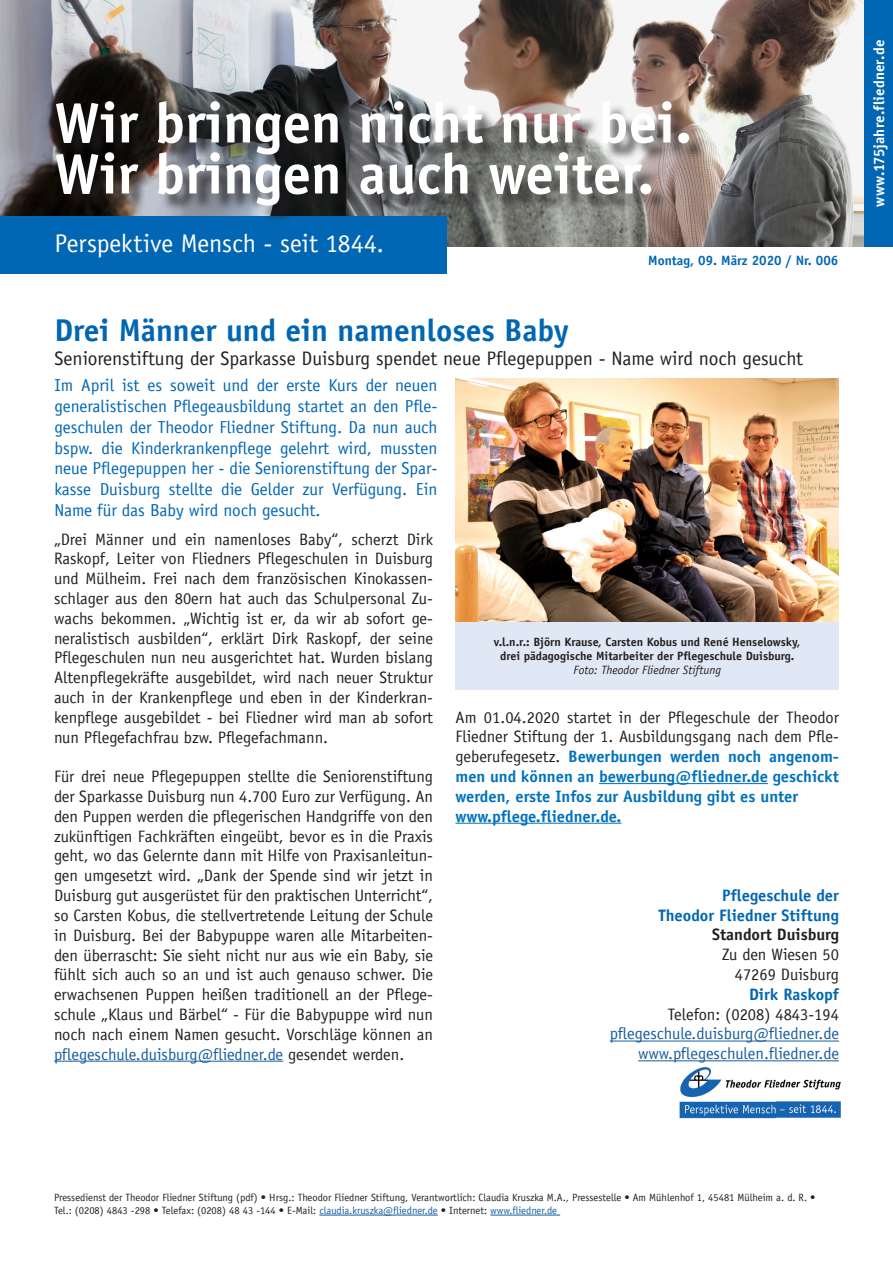
<style>
.page{position:relative;width:893px;height:1263px;background:#fff}
.page>*{position:absolute;margin:0;border:0;box-sizing:border-box;transform-origin:0 0}
.t1{font:700 57px "Officina Sans";color:#fff}
.t2{font:700 31.5px "Officina Sans";color:#0166b3}
.t3{font:25.5px "Officina Sans";color:#fff}
.t4{font:19.5px "Officina Sans";color:#231f20}
.t5{font:17.25px/20.7px "Officina Sans";color:#0166b3;text-align:justify}
.t6{font:16.5px/19.8px "Officina Sans";color:#231f20;text-align:justify}
.t7{font:700 16.5px/19.8px "Officina Sans";color:#0072bc;text-align:justify}
.t8{font:16.5px "Officina Sans";color:#175d9e}
.t9{font:700 16.5px "Officina Sans";color:#0166b3}
.t10{font:700 16.5px "Officina Sans";color:#231f20}
.t11{font:700 15px "Officina Sans";letter-spacing:.005em;color:#fff}
.t12{font:700 13.5px "Officina Sans";color:#0166b3}
.t13{font:700 12px/14.4px "Officina Sans";color:#231f20;text-align:center}
.t14{font:italic 12px "Officina Sans";color:#231f20}
.t15{font:10.5px "Officina Sans";color:#231f20}
.s1{color:#175d9e}
.s2{font-weight:400;color:#231f20}
</style>
<div class="page">
<img style="left:0;top:0;width:864px;height:246px">
<hr style="left:54px;top:1061px;width:229px;height:1px;background:#175d9e">
<div style="left:455px;top:621px;width:384px;height:69px;background:#e1e8f5"></div>
<hr style="left:599px;top:783px;width:169px;height:1px;background:#0072bc">
<hr style="left:455px;top:823px;width:166px;height:1px;background:#0072bc">
<hr style="left:610px;top:1040px;width:229px;height:1px;background:#175d9e">
<hr style="left:638px;top:1060px;width:201px;height:1px;background:#175d9e">
<div style="left:0;top:217px;width:446px;height:57px;background:#0166b3"></div>
<div style="left:60px;top:104px;width:647px;height:120px;background:#231f20;opacity:.75"></div>
<img style="left:679px;top:1067px;width:162px;height:52px">
<hr style="left:319px;top:1215px;width:119px;height:1px;background:#175d9e">
<hr style="left:490px;top:1215px;width:70px;height:1px;background:#175d9e">
<div style="left:864px;top:0;width:29px;height:247px;background:#0166b3"></div>
<img style="left:455px;top:378px;width:384px;height:243px">
<p class="t1" style="left:54px;top:88px;width:639px">Wir bringen nicht nur bei.</p>
<p class="t1" style="left:54px;top:139px;width:601px">Wir bringen auch weiter.</p>
<p class="t3" style="left:54px;top:228px;width:331px">Perspektive Mensch - seit 1844.</p>
<p class="t12" style="left:648px;top:252px;width:192px">Montag, 09. März 2020 / Nr. 006</p>
<p class="t2" style="left:54px;top:311px;width:516px">Drei Männer und ein namenloses Baby</p>
<p class="t4" style="left:54px;top:346px;width:750px">Seniorenstiftung der Sparkasse Duisburg spendet neue Pflegepuppen - Name wird noch gesucht</p>
<p class="t5" style="left:54px;top:375px;width:384px">Im April ist es soweit und der erste Kurs der neuen generalistischen Pflegeausbildung startet an den Pfle&shy;geschulen der Theodor Fliedner Stiftung. Da nun auch bspw. die Kinderkrankenpflege gelehrt wird, mussten neue Pflegepuppen her - die Seniorenstiftung der Spar&shy;kasse Duisburg stellte die Gelder zur Verfügung. Ein Name für das Baby wird noch gesucht.</p>
<p class="t6" style="left:54px;top:529px;width:381px">„Drei Männer und ein namenloses Baby“, scherzt Dirk Raskopf, Leiter von Fliedners Pflegeschulen in Duisburg und Mülheim. Frei nach dem französischen Kinokassen&shy;schlager aus den 80ern hat auch das Schulpersonal Zu&shy;wachs bekommen. „Wichtig ist er, da wir ab sofort ge&shy;neralistisch ausbilden“, erklärt Dirk Raskopf, der seine Pflegeschulen nun neu ausgerichtet hat. Wurden bislang Altenpflegekräfte ausgebildet, wird nach neuer Struktur auch in der Krankenpflege und eben in der Kinderkran&shy;kenpflege ausgebildet - bei Fliedner wird man ab sofort nun Pflegefachfrau bzw. Pflegefachmann.</p>
<p class="t6" style="left:54px;top:767px;width:381px">Für drei neue Pflegepuppen stellte die Seniorenstiftung der Sparkasse Duisburg nun 4.700 Euro zur Verfügung. An den Puppen werden die pflegerischen Handgriffe von den zukünftigen Fachkräften eingeübt, bevor es in die Praxis geht, wo das Gelernte dann mit Hilfe von Praxisanleitun&shy;gen umgesetzt wird. „Dank der Spende sind wir jetzt in Duisburg gut ausgerüstet für den praktischen Unterricht“, so Carsten Kobus, die stellvertretende Leitung der Schule in Duisburg. Bei der Babypuppe waren alle Mitarbeiten&shy;den überrascht: Sie sieht nicht nur aus wie ein Baby, sie fühlt sich auch so an und ist auch genauso schwer. Die erwachsenen Puppen heißen traditionell an der Pflege&shy;schule „Klaus und Bärbel“ - Für die Babypuppe wird nun noch nach einem Namen gesucht. Vorschläge können an <span class="s1">pflegeschule.duisburg@fliedner.de</span> gesendet werden.</p>
<p class="t13" style="left:494px;top:634px;width:308px">v.l.n.r.: Björn Krause, Carsten Kobus und René Henselowsky, drei pädagogische Mitarbeiter der Pflegeschule Duisburg.</p>
<p class="t14" style="left:574px;top:663px;width:149px">Foto: Theodor Fliedner Stiftung</p>
<p class="t7" style="left:455px;top:707px;width:385px"><span class="s2">Am 01.04.2020 startet in der Pflegeschule der Theodor Fliedner Stiftung der 1. Ausbildungsgang nach dem Pfle&shy;geberufegesetz.</span> Bewerbungen werden noch angenom&shy;men und können an bewerbung@fliedner.de geschickt werden, erste Infos zur Ausbildung gibt es unter</p>
<p class="t7" style="left:455px;top:806px;width:167px">www.pflege.fliedner.de.</p>
<p class="t9" style="left:722px;top:885px;width:118px">Pflegeschule der</p>
<p class="t9" style="left:658px;top:905px;width:182px">Theodor Fliedner Stiftung</p>
<p class="t10" style="left:712px;top:924px;width:128px">Standort Duisburg</p>
<p class="t6" style="left:722px;top:945px;width:118px">Zu den Wiesen 50</p>
<p class="t6" style="left:735px;top:964px;width:106px">47269 Duisburg</p>
<p class="t9" style="left:749px;top:984px;width:91px">Dirk Raskopf</p>
<p class="t6" style="left:668px;top:1004px;width:173px">Telefon: (0208) 4843-194</p>
<p class="t8" style="left:610px;top:1024px;width:231px">pflegeschule.duisburg@fliedner.de</p>
<p class="t8" style="left:638px;top:1043px;width:202px">www.pflegeschulen.fliedner.de</p>
<p class="t11" style="left:870px;top:207px;width:169px;rotate:-90deg">www.175jahre.fliedner.de</p>
<p class="t15" style="left:54px;top:1191px;width:763px">Pressedienst der Theodor Fliedner Stiftung (pdf) • Hrsg.: Theodor Fliedner Stiftung, Verantwortlich: Claudia Kruszka M.A., Pressestelle • Am Mühlenhof 1, 45481 Mülheim a. d. R. •</p>
<p class="t15" style="left:54px;top:1204px;width:504px">Tel.: (0208) 4843 -298 • Telefax: (0208) 48 43 -144 • E-Mail: <span class="s1">claudia.kruszka@fliedner.de</span> • Internet: <span class="s1">www.fliedner.de</span></p>
</div>
